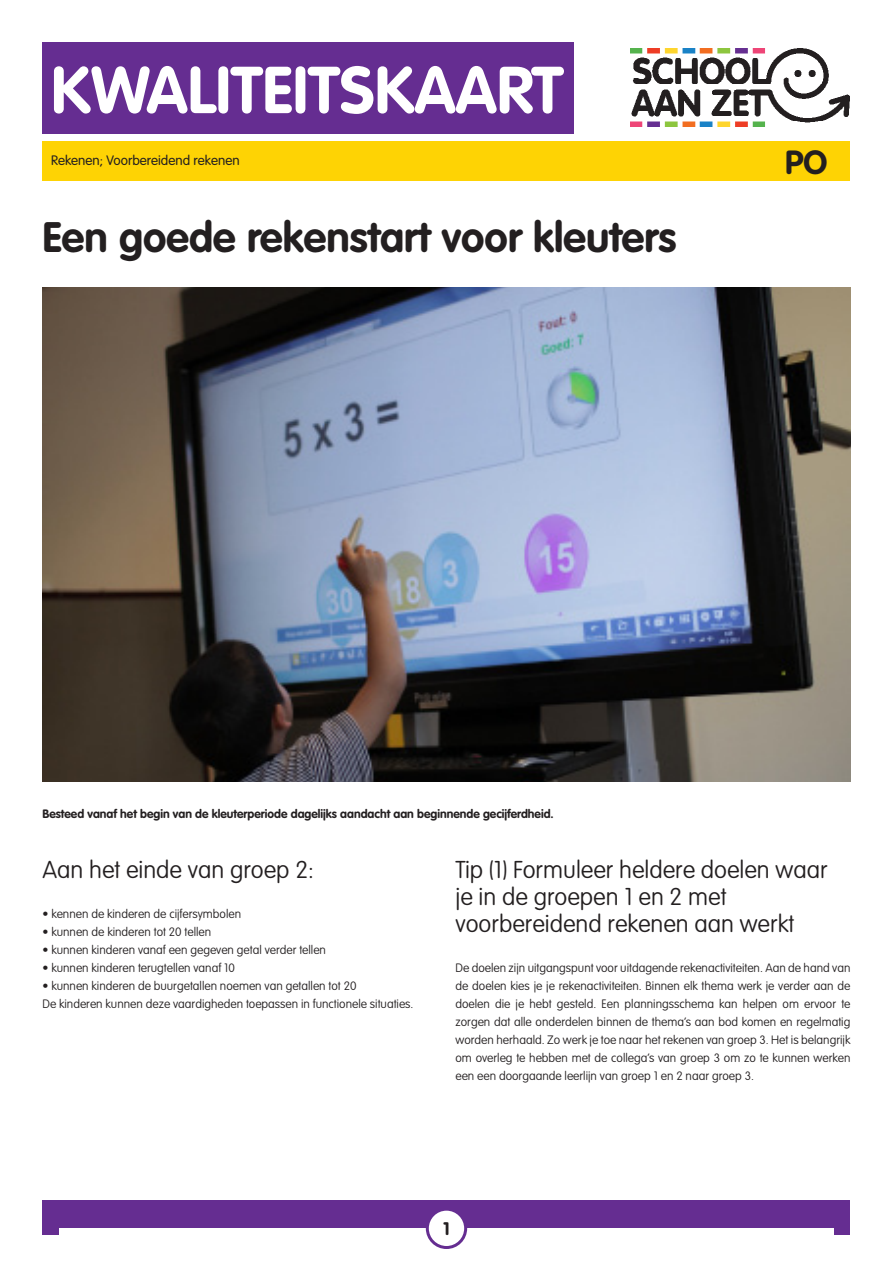
<style>
.page{position:relative;width:893px;height:1263px;background:#fff}
.page>*{position:absolute;margin:0;border:0;box-sizing:border-box;transform-origin:0 0}
.t1{font:700 65.25px "VAG Rounded Std";color:#fff}
.Plat{font:700 42px "VAG Rounded Std";color:#231f20}
.Plat-2{font:700 33px "VAG Rounded Std";color:#231f20}
.Plat-3{font:100 24px/27px "VAG Rounded Std";color:#231f20}
.Plat-4{font:700 18px "VAG Rounded Std";color:#231f20}
.t2{font:300 13.5px "VAG Rounded Std";color:#231f20}
.Plat-5{font:100 12px/18px "VAG Rounded Std";color:#231f20;text-align:justify}
.Plat-6{font:700 12px "VAG Rounded Std";color:#231f20}
</style>
<div class="page">
<img style="left:631px;top:48px;width:218px;height:79px">
<div style="left:43px;top:43px;width:531px;height:91px;background:#652d91"></div>
<div style="left:43px;top:1201px;width:807px;height:34px;background:#652d91"></div>
<img style="left:43px;top:288px;width:807px;height:493px">
<div style="left:60px;top:1228px;width:773px;height:7px;background:#fff"></div>
<div style="left:43px;top:141px;width:807px;height:40px;background:#fed304"></div>
<div style="left:427px;top:1209px;width:39px;height:38px;background:#fff;border-radius:50%"></div>
<div style="left:426px;top:1208px;width:41px;height:41px;border:3px solid #652d91;border-radius:50%"></div>
<p class="t1" style="left:51px;top:52px;width:514px">KWALITEITSKAART</p>
<p class="t2" style="left:51px;top:153px;width:190px">Rekenen; Voorbereidend rekenen</p>
<p class="Plat-2" style="left:785px;top:143px;width:44px">PO</p>
<p class="Plat" style="left:43px;top:213px;width:635px">Een goede rekenstart voor kleuters</p>
<p class="Plat-6" style="left:43px;top:807px;width:513px">Besteed vanaf het begin van de kleuterperiode dagelijks aandacht aan beginnende gecijferdheid.</p>
<p class="Plat-3" style="left:43px;top:857px;width:273px">Aan het einde van groep 2:</p>
<p class="Plat-5" style="left:43px;top:905px;width:200px">• kennen de kinderen de cijfersymbolen</p>
<p class="Plat-5" style="left:43px;top:923px;width:170px">• kunnen de kinderen tot 20 tellen</p>
<p class="Plat-5" style="left:43px;top:941px;width:285px">• kunnen kinderen vanaf een gegeven getal verder tellen</p>
<p class="Plat-5" style="left:43px;top:959px;width:194px">• kunnen kinderen terugtellen vanaf 10</p>
<p class="Plat-5" style="left:43px;top:977px;width:315px">• kunnen kinderen de buurgetallen noemen van getallen tot 20</p>
<p class="Plat-5" style="left:43px;top:995px;width:372px">De kinderen kunnen deze vaardigheden toepassen in functionele situaties.</p>
<p class="Plat-3" style="left:455px;top:857px;width:374px">Tip (1) Formuleer heldere doelen waar je in de groepen 1 en 2 met voorbereidend rekenen aan werkt</p>
<p class="Plat-5" style="left:455px;top:959px;width:396px">De doelen zijn uitgangspunt voor uitdagende rekenactiviteiten. Aan de hand van de doelen kies je je rekenactiviteiten. Binnen elk thema werk je verder aan de doelen die je hebt gesteld. Een planningsschema kan helpen om ervoor te zorgen dat alle onderdelen binnen de thema’s aan bod komen en regelmatig worden herhaald. Zo werk je toe naar het rekenen van groep 3. Het is belangrijk</p>
<p class="Plat-5" style="left:455px;top:1049px;width:397px">om overleg te hebben met de collega’s van groep 3 om zo te kunnen werken een een doorgaande leerlijn van groep 1 en 2 naar groep 3.</p>
<p class="Plat-4" style="left:443px;top:1218px;width:8px">1</p>
</div>
